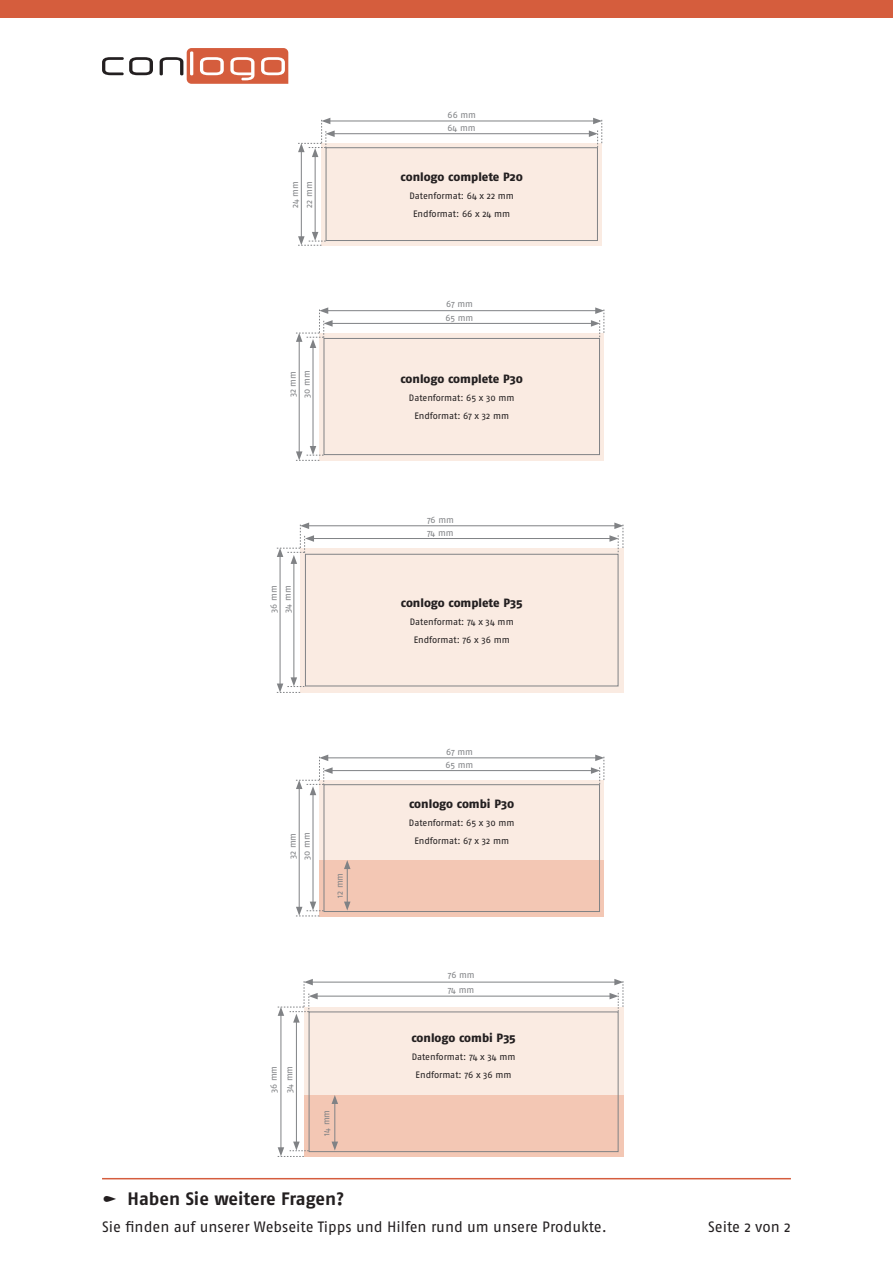
<style>
.page{position:relative;width:893px;height:1263px;background:#fff}
.page>*{position:absolute;margin:0;border:0;box-sizing:border-box;transform-origin:0 0}
.t1{font:700 18px "Fago Pro";letter-spacing:-.005em;color:#231f20}
.t2{font:15px "Fago Pro";letter-spacing:-.005em;color:#231f20}
.t3{font:800 12px "Fago Pro";color:#231f20}
.t4{font:9.3px/18px "Fago Pro";letter-spacing:-.005em;color:#231f20;text-align:center}
.t5{font:9px/14px "Fago Pro";color:#808285}
</style>
<div class="page">
<div style="left:0;top:0;width:893px;height:17px;background:#d55d3d"></div>
<svg style="left:102px;top:57px;width:51px;height:18px"></svg>
<svg style="left:160px;top:48px;width:128px;height:36px"></svg>
<hr style="left:102px;top:1178px;width:689px;height:1px;background:#d55d3d">
<div style="left:321px;top:143px;width:281px;height:102px;background:#faebe2"></div>
<div style="left:326px;top:147px;width:272px;height:94px;border:1px solid #808285"></div>
<hr style="left:332px;top:133px;width:259px;height:1px;background:#808285">
<hr style="left:315px;top:155px;width:1px;height:79px;background:#808285">
<hr style="left:301px;top:150px;width:1px;height:89px;background:#808285">
<svg style="left:298px;top:232px;width:28px;height:14px"></svg>
<hr style="left:328px;top:121px;width:267px;height:1px;background:#808285">
<svg style="left:298px;top:118px;width:37px;height:39px"></svg>
<svg style="left:589px;top:118px;width:13px;height:29px"></svg>
<div style="left:319px;top:333px;width:285px;height:127px;background:#faebe2"></div>
<div style="left:324px;top:338px;width:276px;height:117px;border:1px solid #808285"></div>
<hr style="left:330px;top:323px;width:263px;height:1px;background:#808285">
<hr style="left:313px;top:346px;width:1px;height:102px;background:#808285">
<hr style="left:299px;top:339px;width:1px;height:115px;background:#808285">
<svg style="left:296px;top:446px;width:28px;height:15px"></svg>
<hr style="left:326px;top:310px;width:272px;height:1px;background:#808285">
<svg style="left:296px;top:307px;width:37px;height:41px"></svg>
<svg style="left:591px;top:307px;width:14px;height:30px"></svg>
<div style="left:319px;top:780px;width:285px;height:136px;background:#faebe2"></div>
<div style="left:319px;top:860px;width:285px;height:56px;background:#f3c7b4"></div>
<div style="left:324px;top:784px;width:276px;height:128px;border:1px solid #808285"></div>
<hr style="left:330px;top:770px;width:263px;height:1px;background:#808285">
<hr style="left:313px;top:793px;width:1px;height:111px;background:#808285">
<hr style="left:347px;top:867px;width:1px;height:37px;background:#808285">
<svg style="left:344px;top:901px;width:6px;height:9px"></svg>
<svg style="left:344px;top:860px;width:6px;height:9px"></svg>
<hr style="left:299px;top:787px;width:1px;height:122px;background:#808285">
<svg style="left:296px;top:901px;width:28px;height:16px"></svg>
<hr style="left:326px;top:758px;width:272px;height:1px;background:#808285">
<svg style="left:296px;top:754px;width:37px;height:41px"></svg>
<svg style="left:591px;top:754px;width:14px;height:30px"></svg>
<div style="left:304px;top:1007px;width:319px;height:150px;background:#faebe2"></div>
<div style="left:304px;top:1095px;width:319px;height:62px;background:#f3c7b4"></div>
<div style="left:309px;top:1011px;width:309px;height:141px;border:1px solid #808285"></div>
<hr style="left:315px;top:996px;width:297px;height:1px;background:#808285">
<hr style="left:296px;top:1020px;width:1px;height:124px;background:#808285">
<hr style="left:335px;top:1101px;width:1px;height:43px;background:#808285">
<svg style="left:332px;top:1141px;width:6px;height:9px"></svg>
<svg style="left:332px;top:1095px;width:6px;height:9px"></svg>
<hr style="left:281px;top:1013px;width:1px;height:137px;background:#808285">
<svg style="left:278px;top:1141px;width:31px;height:16px"></svg>
<hr style="left:310px;top:982px;width:307px;height:1px;background:#808285">
<svg style="left:278px;top:979px;width:40px;height:43px"></svg>
<svg style="left:609px;top:979px;width:15px;height:32px"></svg>
<div style="left:300px;top:548px;width:323px;height:144px;background:#faebe2"></div>
<div style="left:305px;top:554px;width:313px;height:132px;border:1px solid #808285"></div>
<hr style="left:312px;top:538px;width:300px;height:1px;background:#808285">
<hr style="left:294px;top:561px;width:1px;height:119px;background:#808285">
<hr style="left:280px;top:554px;width:1px;height:132px;background:#808285">
<svg style="left:277px;top:677px;width:27px;height:16px"></svg>
<hr style="left:307px;top:525px;width:310px;height:1px;background:#808285">
<svg style="left:277px;top:522px;width:37px;height:42px"></svg>
<svg style="left:609px;top:522px;width:15px;height:30px"></svg>
<p class="t5" style="left:447px;top:108px;width:30px">66 mm</p>
<p class="t5" style="left:288px;top:208px;width:28px;rotate:-90deg">24 mm<br>22 mm</p>
<p class="t5" style="left:286px;top:398px;width:29px;rotate:-90deg">32 mm<br>30 mm</p>
<p class="t5" style="left:267px;top:613px;width:29px;rotate:-90deg">36 mm<br>34 mm</p>
<p class="t5" style="left:286px;top:860px;width:29px;rotate:-90deg">32 mm<br>30 mm</p>
<p class="t5" style="left:333px;top:898px;width:27px;rotate:-90deg">12 mm</p>
<p class="t5" style="left:266px;top:1093px;width:29px;line-height:15.8px;rotate:-90deg">36 mm<br>34 mm</p>
<p class="t5" style="left:319px;top:1136px;width:27px;rotate:-90deg">14 mm</p>
<p class="t5" style="left:447px;top:121px;width:30px">64 mm</p>
<p class="t3" style="left:401px;top:169px;width:124px">conlogo complete P20</p>
<p class="t4" style="left:409px;top:187px;width:106px">Datenformat: 64 x 22 mm<br>Endformat: 66 x 24 mm</p>
<p class="t5" style="left:446px;top:297px;width:28px">67 mm</p>
<p class="t5" style="left:445px;top:311px;width:29px">65 mm</p>
<p class="t3" style="left:400px;top:372px;width:124px">conlogo complete P30</p>
<p class="t4" style="left:409px;top:389px;width:107px">Datenformat: 65 x 30 mm<br>Endformat: 67 x 32 mm</p>
<p class="t5" style="left:427px;top:512px;width:28px">76 mm</p>
<p class="t5" style="left:427px;top:526px;width:28px">74 mm</p>
<p class="t3" style="left:401px;top:595px;width:123px">conlogo complete P35</p>
<p class="t4" style="left:410px;top:613px;width:105px">Datenformat: 74 x 34 mm<br>Endformat: 76 x 36 mm</p>
<p class="t5" style="left:446px;top:744px;width:28px">67 mm</p>
<p class="t5" style="left:445px;top:758px;width:29px">65 mm</p>
<p class="t3" style="left:409px;top:796px;width:107px">conlogo combi P30</p>
<p class="t4" style="left:409px;top:814px;width:107px">Datenformat: 65 x 30 mm<br>Endformat: 67 x 32 mm</p>
<p class="t5" style="left:448px;top:968px;width:28px">76 mm</p>
<p class="t5" style="left:448px;top:983px;width:28px">74 mm</p>
<p class="t3" style="left:411px;top:1030px;width:106px">conlogo combi P35</p>
<p class="t4" style="left:412px;top:1047px;width:105px">Datenformat: 74 x 34 mm<br>Endformat: 76 x 36 mm</p>
<h1 class="t1" style="left:128px;top:1188px;width:218px">Haben Sie weitere Fragen?</h1>
<h2 class="t2" style="left:102px;top:1217px;width:506px">Sie finden auf unserer Webseite Tipps und Hilfen rund um unsere Produkte.</h2>
<h2 class="t2" style="left:708px;top:1217px;width:84px">Seite 2 von 2</h2>
</div>
